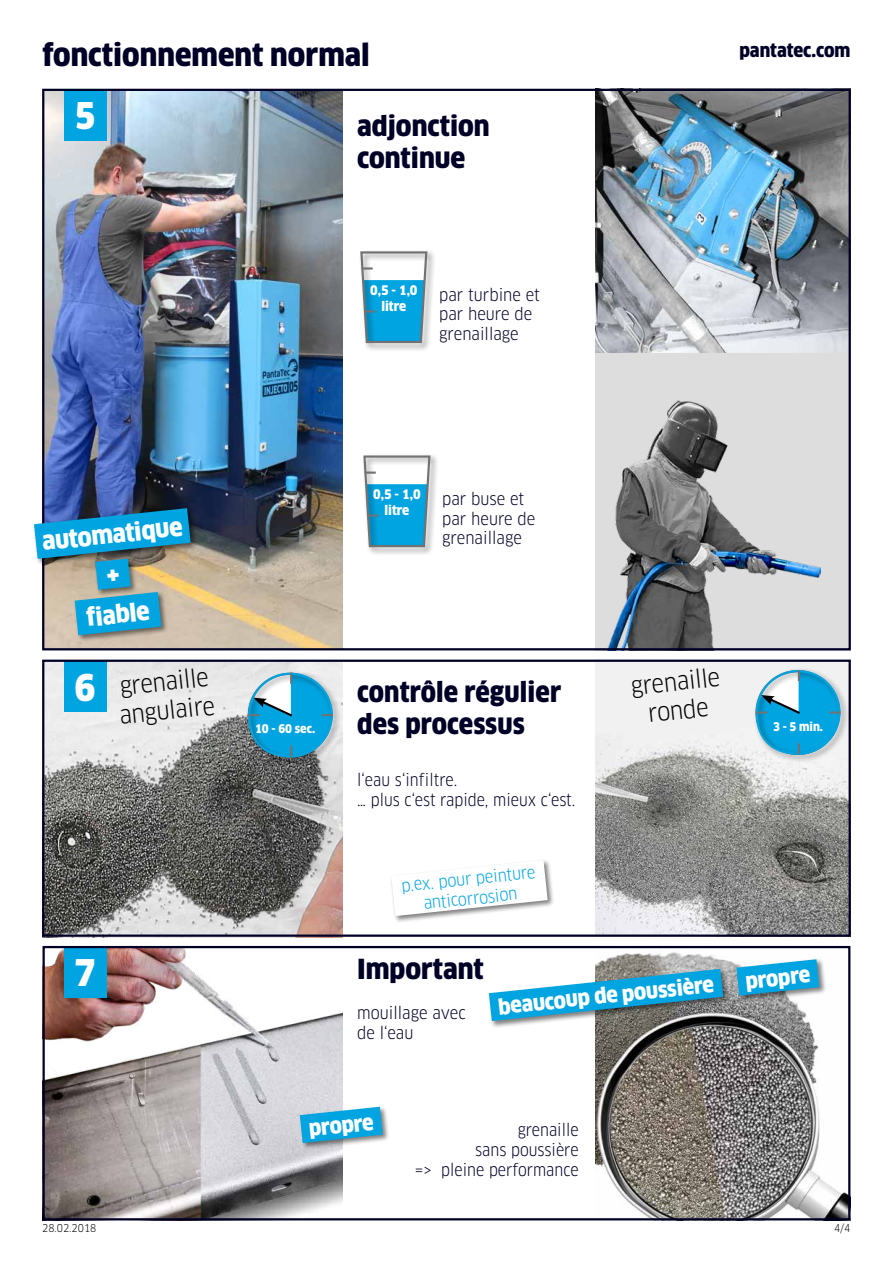
<style>
.page{position:relative;width:893px;height:1263px;background:#fff}
.page>*{position:absolute;margin:0;border:0;box-sizing:border-box;transform-origin:0 0}
.t1{font:900 36px "Clan Pro Narr";color:#fff}
.t2{font:900 30px "Clan Pro Narr";color:#000027}
.t3{font:900 27px/32.4px "Clan Pro Narr";color:#000027}
.t4{font:900 24.3px "Clan Pro Narr";color:#fff}
.t5{font:24px/28.8px "Clan Pro Narr";color:#000}
.t6{font:900 21px "Clan Pro Narr";color:#fff}
.t7{font:900 18px "Clan Pro Narr";color:#000027}
.t8{font:16.5px/19.8px "Clan Pro Narr";color:#000027}
.t9{font:16.5px/19.8px "Clan Pro Narr";color:#00a4e1;text-align:center}
.t10{font:900 12.9px/15.5px "Clan Pro Narr";color:#fff;text-align:center}
.t11{font:900 11.7px "Clan Pro Narr";color:#fff}
.t12{font:10.5px "Clan Pro Narr";color:#000}
</style>
<div class="page">
<img style="left:45px;top:92px;width:297px;height:555px">
<img style="left:46px;top:949px;width:296px;height:268px">
<img style="left:595px;top:952px;width:252px;height:265px">
<div style="left:595px;top:352px;width:255px;height:298px;background:#deddde"></div>
<img style="left:608px;top:401px;width:212px;height:246px">
<img style="left:595px;top:92px;width:253px;height:260px">
<img style="left:45px;top:663px;width:297px;height:271px">
<img style="left:595px;top:663px;width:253px;height:271px">
<div style="left:753px;top:667px;width:96px;height:96px;background:#000;opacity:.51"></div>
<svg style="left:751px;top:670px;width:89px;height:90px"></svg>
<div style="left:246px;top:670px;width:95px;height:96px;background:#000;opacity:.51"></div>
<svg style="left:244px;top:673px;width:89px;height:90px;background:#4ca9cc"></svg>
<div style="left:358px;top:249px;width:78px;height:103px;background:#000;opacity:.5"></div>
<svg style="left:359px;top:250px;width:70px;height:94px"></svg>
<div style="left:361px;top:453px;width:78px;height:103px;background:#000;opacity:.5"></div>
<svg style="left:362px;top:454px;width:70px;height:94px"></svg>
<div style="left:64px;top:660px;width:43px;height:51px;background:#00a4e1"></div>
<div style="left:64px;top:946px;width:43px;height:51px;background:#00a4e1"></div>
<div style="left:64px;top:89px;width:43px;height:51px;background:#00a4e1"></div>
<div style="left:43px;top:946px;width:807px;height:274px;border:2px solid #000027"></div>
<div style="left:42px;top:660px;width:809px;height:277px;border:2px solid #000027"></div>
<div style="left:390px;top:859px;width:165px;height:64px;background:#000;opacity:.5"></div>
<svg style="left:391px;top:860px;width:157px;height:56px"></svg>
<div style="left:299px;top:1105px;width:91px;height:45px;background:#000;opacity:.5"></div>
<svg style="left:300px;top:1107px;width:83px;height:36px;background:#2fabd9"></svg>
<div style="left:33px;top:507px;width:165px;height:59px;background:#000;opacity:.5"></div>
<div style="left:73px;top:591px;width:96px;height:52px;background:#000;opacity:.5"></div>
<div style="left:488px;top:968px;width:243px;height:60px;background:#000;opacity:.5"></div>
<svg style="left:489px;top:969px;width:234px;height:52px"></svg>
<div style="left:735px;top:958px;width:91px;height:45px;background:#000;opacity:.5"></div>
<svg style="left:736px;top:959px;width:83px;height:36px;background:#31addb"></svg>
<img style="left:34px;top:508px;width:157px;height:127px">
<h2 class="t2" style="left:43px;top:38px;width:329px">fonctionnement normal</h2>
<h1 class="t1" style="left:75px;top:95px;width:23px">5</h1>
<h3 class="t3" style="left:357px;top:110px;width:134px">adjonction continue</h3>
<p class="t10" style="left:370px;top:283px;width:49px">0,5 - 1,0 litre</p>
<p class="t8" style="left:439px;top:285px;width:102px">par turbine et par heure de grenaillage</p>
<p class="t7" style="left:739px;top:40px;width:113px">pantatec.com</p>
<h3 class="t4" style="left:41px;top:527px;width:142px;rotate:-6deg">automatique</h3>
<h3 class="t4" style="left:85px;top:603px;width:65px;rotate:-6deg">fiable</h3>
<h1 class="t1" style="left:75px;top:667px;width:23px">6</h1>
<h3 class="t5" style="left:115px;top:672px;width:98px;rotate:-6deg">grenaille angulaire</h3>
<h1 class="t1" style="left:75px;top:952px;width:23px">7</h1>
<p class="t12" style="left:42px;top:1222px;width:56px">28.02.2018</p>
<p class="t10" style="left:373px;top:487px;width:49px">0,5 - 1,0 litre</p>
<p class="t8" style="left:442px;top:489px;width:95px">par buse et par heure de grenaillage</p>
<p class="t11" style="left:255px;top:722px;width:62px">10 - 60 sec.</p>
<h3 class="t3" style="left:357px;top:676px;width:206px">contrôle régulier des processus</h3>
<p class="t8" style="left:357px;top:770px;width:220px">l‘eau s‘infiltre.<br>… plus c‘est rapide, mieux c‘est.</p>
<p class="t9" style="left:400px;top:876px;width:136px;rotate:-6deg">p.ex. pour peinture anticorrosion</p>
<h3 class="t5" style="left:629px;top:672px;width:91px;text-align:center;rotate:-6deg">grenaille ronde</h3>
<h3 class="t3" style="left:357px;top:953px;width:128px">Important</h3>
<p class="t8" style="left:357px;top:1003px;width:110px">mouillage avec de l‘eau</p>
<p class="t6" style="left:497px;top:995px;width:218px;rotate:-6deg">beaucoup de poussière</p>
<p class="t11" style="left:773px;top:719px;width:51px">3 - 5 min.</p>
<p class="t6" style="left:744px;top:969px;width:66px;rotate:-6deg">propre</p>
<p class="t6" style="left:308px;top:1117px;width:66px;rotate:-6deg">propre</p>
<p class="t8" style="left:415px;top:1120px;width:165px;text-align:right">grenaille<br>sans poussière<br>=&gt; pleine performance</p>
<p class="t12" style="left:834px;top:1222px;width:18px">4/4</p>
</div>
